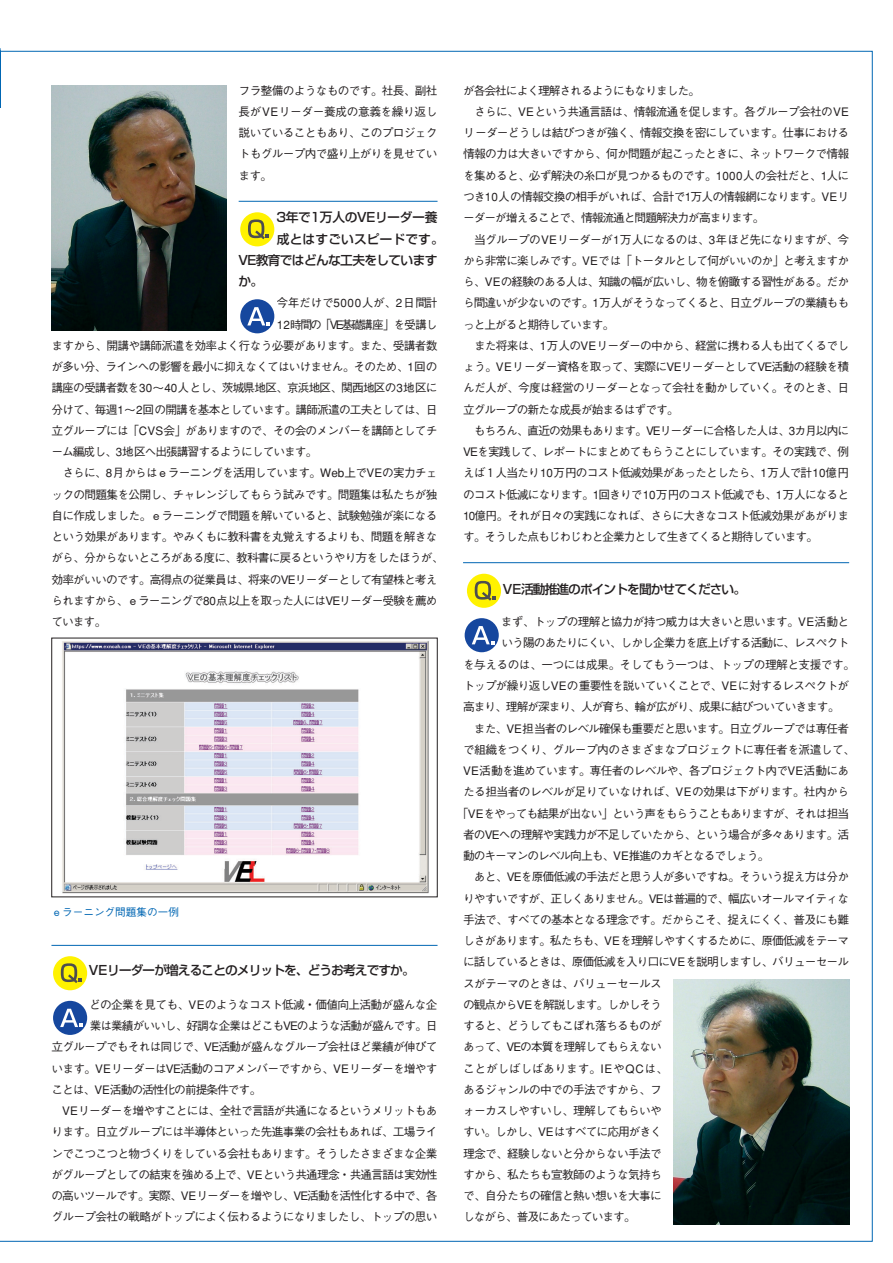
<style>
.page{position:relative;width:893px;height:1263px;background:#fff}
.page>*{position:absolute;margin:0;border:0;box-sizing:border-box;transform-origin:0 0}
.t1{font:500 12.75px "Shin Go";letter-spacing:-.075em;color:#231f20}
.t2{font:500 12.75px "Shin Go";letter-spacing:-.055em;color:#231f20}
.t3{font:500 12.75px "Shin Go";letter-spacing:-.025em;color:#231f20}
.t4{font:500 12.75px "Shin Go";letter-spacing:.01em;color:#231f20}
.t5{font:500 11.7px/21.3px "Gothic BBB";letter-spacing:-.065em;color:#231f20;text-align:justify}
.t6{font:500 11.7px "Gothic BBB";letter-spacing:-.085em;color:#231f20}
.t7{font:500 11.7px "Gothic BBB";letter-spacing:-.045em;color:#231f20}
.t8{font:500 11.7px "Gothic BBB";letter-spacing:-.02em;color:#231f20}
.t9{font:500 11.7px "Gothic BBB";letter-spacing:-.095em;color:#231f20}
.t10{font:500 11.7px "Gothic BBB";letter-spacing:-.03em;color:#231f20}
.t11{font:500 10.65px "Gothic BBB";color:#0066b3}
</style>
<div class="page">
<hr style="left:0;top:1px;width:1px;height:107px;background:#0066b3">
<svg style="left:0;top:1px;width:1px;height:49px"></svg>
<hr style="left:239px;top:201px;width:198px;height:1px;background:#0066b3">
<hr style="left:51px;top:945px;width:386px;height:1px;background:#0066b3">
<hr style="left:463px;top:562px;width:386px;height:1px;background:#0066b3">
<div style="left:464px;top:618px;width:34px;height:34px;background:#16479e;border-radius:50%"></div>
<svg style="left:472px;top:626px;width:22px;height:18px"></svg>
<div style="left:467px;top:574px;width:34px;height:34px;background:#fff200;border-radius:50%"></div>
<svg style="left:474px;top:581px;width:21px;height:20px"></svg>
<div style="left:53px;top:1001px;width:34px;height:34px;background:#16479e;border-radius:50%"></div>
<svg style="left:60px;top:1009px;width:22px;height:18px"></svg>
<div style="left:53px;top:956px;width:34px;height:34px;background:#fff200;border-radius:50%"></div>
<svg style="left:61px;top:963px;width:21px;height:20px"></svg>
<div style="left:240px;top:299px;width:34px;height:34px;background:#16479e;border-radius:50%"></div>
<svg style="left:247px;top:307px;width:23px;height:18px"></svg>
<div style="left:240px;top:212px;width:34px;height:34px;background:#fff200;border-radius:50%"></div>
<svg style="left:248px;top:219px;width:21px;height:20px"></svg>
<img style="left:51px;top:85px;width:176px;height:246px">
<img style="left:673px;top:979px;width:176px;height:246px">
<img style="left:62px;top:641px;width:367px;height:253px">
<p class="t5" style="left:239px;top:81px;width:200px">フラ整備のようなものです。社長、副社長がVEリーダー養成の意義を繰り返し説いていることもあり、このプロジェクトもグループ内で盛り上がりを見せています。</p>
<p class="t3" style="left:276px;top:213px;width:163px">3年で1万人のVEリーダー養</p>
<p class="t4" style="left:277px;top:234px;width:168px">成とはすごいスピードです。</p>
<p class="t2" style="left:239px;top:255px;width:200px">VE教育ではどんな工夫をしています</p>
<p class="t2" style="left:239px;top:276px;width:26px">か。</p>
<p class="t10" style="left:276px;top:299px;width:162px">今年だけで5000人が、2日間計</p>
<p class="t9" style="left:277px;top:320px;width:162px">12時間の「VE基礎講座」を受講し</p>
<p class="t5" style="left:51px;top:336px;width:387px">ますから、開講や講師派遣を効率よく行なう必要があります。また、受講者数</p>
<p class="t5" style="left:51px;top:358px;width:387px">が多い分、ラインへの影響を最小に抑えなくてはいけません。そのため、1回の</p>
<p class="t5" style="left:51px;top:379px;width:387px">講座の受講者数を30～40人とし、茨城県地区、京浜地区、関西地区の3地区に</p>
<p class="t5" style="left:51px;top:400px;width:387px">分けて、毎週1～2回の開講を基本としています。講師派遣の工夫としては、日</p>
<p class="t5" style="left:51px;top:421px;width:387px">立グループには「CVS会」がありますので、その会のメンバーを講師としてチ</p>
<p class="t6" style="left:51px;top:447px;width:267px">ーム編成し、3地区へ出張講習するようにしています。</p>
<p class="t5" style="left:62px;top:464px;width:376px">さらに、8月からはｅラーニングを活用しています。Web上でVEの実力チェ</p>
<p class="t5" style="left:51px;top:485px;width:387px">ックの問題集を公開し、チャレンジしてもらう試みです。問題集は私たちが独</p>
<p class="t5" style="left:51px;top:506px;width:387px">自に作成しました。ｅラーニングで問題を解いていると、試験勉強が楽になる</p>
<p class="t5" style="left:51px;top:528px;width:387px">という効果があります。やみくもに教科書を丸覚えするよりも、問題を解きな</p>
<p class="t5" style="left:51px;top:549px;width:393px">がら、分からないところがある度に、教科書に戻るというやり方をしたほうが、</p>
<p class="t5" style="left:51px;top:570px;width:387px">効率がいいのです。高得点の従業員は、将来のVEリーダーとして有望株と考え</p>
<p class="t5" style="left:51px;top:591px;width:387px">られますから、ｅラーニングで80点以上を取った人にはVEリーダー受験を薦め</p>
<p class="t5" style="left:51px;top:613px;width:56px">ています。</p>
<p class="t11" style="left:51px;top:908px;width:129px">ｅラーニング問題集の一例</p>
<p class="t1" style="left:89px;top:966px;width:327px">VEリーダーが増えることのメリットを、どうお考えですか。</p>
<p class="t5" style="left:89px;top:995px;width:350px">どの企業を見ても、VEのようなコスト低減・価値向上活動が盛んな企</p>
<p class="t5" style="left:90px;top:1017px;width:349px">業は業績がいいし、好調な企業はどこもVEのような活動が盛んです。日</p>
<p class="t5" style="left:51px;top:1038px;width:387px">立グループでもそれは同じで、VE活動が盛んなグループ会社ほど業績が伸びて</p>
<p class="t5" style="left:51px;top:1059px;width:387px">います。VEリーダーはVE活動のコアメンバーですから、VEリーダーを増やす</p>
<p class="t6" style="left:51px;top:1085px;width:211px">ことは、VE活動の活性化の前提条件です。</p>
<p class="t5" style="left:62px;top:1102px;width:377px">VEリーダーを増やすことには、全社で言語が共通になるというメリットもあ</p>
<p class="t5" style="left:51px;top:1123px;width:387px">ります。日立グループには半導体といった先進事業の会社もあれば、工場ライ</p>
<p class="t5" style="left:51px;top:1144px;width:387px">ンでこつこつと物づくりをしている会社もあります。そうしたさまざまな企業</p>
<p class="t5" style="left:51px;top:1166px;width:387px">がグループとしての結束を強める上で、VEという共通理念・共通言語は実効性</p>
<p class="t5" style="left:51px;top:1187px;width:387px">の高いツールです。実際、VEリーダーを増やし、VE活動を活性化する中で、各</p>
<p class="t5" style="left:51px;top:1208px;width:387px">グループ会社の戦略がトップによく伝わるようになりましたし、トップの思い</p>
<p class="t6" style="left:463px;top:86px;width:238px">が各会社によく理解されるようにもなりました。</p>
<p class="t5" style="left:474px;top:103px;width:376px">さらに、VEという共通言語は、情報流通を促します。各グループ会社のVE</p>
<p class="t5" style="left:463px;top:124px;width:387px">リーダーどうしは結びつきが強く、情報交換を密にしています。仕事における</p>
<p class="t5" style="left:463px;top:145px;width:387px">情報の力は大きいですから、何か問題が起こったときに、ネットワークで情報</p>
<p class="t5" style="left:463px;top:166px;width:387px">を集めると、必ず解決の糸口が見つかるものです。1000人の会社だと、1人に</p>
<p class="t5" style="left:463px;top:188px;width:387px">つき10人の情報交換の相手がいれば、合計で1万人の情報網になります。VEリ</p>
<p class="t6" style="left:463px;top:213px;width:303px">ーダーが増えることで、情報流通と問題解決力が高まります。</p>
<p class="t5" style="left:474px;top:230px;width:376px">当グループのVEリーダーが1万人になるのは、3年ほど先になりますが、今</p>
<p class="t5" style="left:463px;top:251px;width:387px">から非常に楽しみです。VEでは「トータルとして何がいいのか」と考えますか</p>
<p class="t5" style="left:463px;top:273px;width:387px">ら、VEの経験のある人は、知識の幅が広いし、物を俯瞰する習性がある。だか</p>
<p class="t5" style="left:463px;top:294px;width:387px">ら間違いが少ないのです。1万人がそうなってくると、日立グループの業績もも</p>
<p class="t6" style="left:463px;top:320px;width:153px">っと上がると期待しています。</p>
<p class="t5" style="left:474px;top:336px;width:376px">また将来は、1万人のVEリーダーの中から、経営に携わる人も出てくるでし</p>
<p class="t5" style="left:463px;top:358px;width:387px">ょう。VEリーダー資格を取って、実際にVEリーダーとしてVE活動の経験を積</p>
<p class="t5" style="left:463px;top:379px;width:387px">んだ人が、今度は経営のリーダーとなって会社を動かしていく。そのとき、日</p>
<p class="t6" style="left:463px;top:405px;width:217px">立グループの新たな成長が始まるはずです。</p>
<p class="t5" style="left:474px;top:421px;width:377px">もちろん、直近の効果もあります。VEリーダーに合格した人は、3カ月以内に</p>
<p class="t5" style="left:463px;top:443px;width:387px">VEを実践して、レポートにまとめてもらうことにしています。その実践で、例</p>
<p class="t5" style="left:463px;top:464px;width:387px">えば１人当たり10万円のコスト低減効果があったとしたら、1万人で計10億円</p>
<p class="t5" style="left:463px;top:485px;width:387px">のコスト低減になります。1回きりで10万円のコスト低減でも、1万人になると</p>
<p class="t5" style="left:463px;top:506px;width:387px">10億円。それが日々の実践になれば、さらに大きなコスト低減効果があがりま</p>
<p class="t6" style="left:463px;top:532px;width:356px">す。そうした点もじわじわと企業力として生きてくると期待しています。</p>
<p class="t1" style="left:502px;top:585px;width:245px">VE活動推進のポイントを聞かせてください。</p>
<p class="t5" style="left:500px;top:613px;width:350px">まず、トップの理解と協力が持つ威力は大きいと思います。VE活動と</p>
<p class="t5" style="left:501px;top:634px;width:349px">いう陽のあたりにくい、しかし企業力を底上げする活動に、レスペクト</p>
<p class="t7" style="left:463px;top:660px;width:393px">を与えるのは、一つには成果。そしてもう一つは、トップの理解と支援です。</p>
<p class="t5" style="left:463px;top:677px;width:387px">トップが繰り返しVEの重要性を説いていくことで、VEに対するレスペクトが</p>
<p class="t6" style="left:463px;top:702px;width:378px">高まり、理解が深まり、人が育ち、輪が広がり、成果に結びついていきます。</p>
<p class="t5" style="left:474px;top:719px;width:377px">また、VE担当者のレベル確保も重要だと思います。日立グループでは専任者</p>
<p class="t7" style="left:463px;top:745px;width:393px">で組織をつくり、グループ内のさまざまなプロジェクトに専任者を派遣して、</p>
<p class="t5" style="left:463px;top:762px;width:387px">VE活動を進めています。専任者のレベルや、各プロジェクト内でVE活動にあ</p>
<p class="t7" style="left:463px;top:787px;width:387px">たる担当者のレベルが足りていなければ、VEの効果は下がります。社内から</p>
<p class="t6" style="left:457px;top:809px;width:393px">「VEをやっても結果が出ない」という声をもらうこともありますが、それは担当</p>
<p class="t5" style="left:463px;top:825px;width:387px">者のVEへの理解や実践力が不足していたから、という場合が多々あります。活</p>
<p class="t6" style="left:463px;top:851px;width:307px">動のキーマンのレベル向上も、VE推進のカギとなるでしょう。</p>
<p class="t5" style="left:474px;top:868px;width:376px">あと、VEを原価低減の手法だと思う人が多いですね。そういう捉え方は分か</p>
<p class="t5" style="left:463px;top:889px;width:387px">りやすいですが、正しくありません。VEは普遍的で、幅広いオールマイティな</p>
<p class="t5" style="left:463px;top:910px;width:387px">手法で、すべての基本となる理念です。だからこそ、捉えにくく、普及にも難</p>
<p class="t5" style="left:463px;top:932px;width:387px">しさがあります。私たちも、VEを理解しやすくするために、原価低減をテーマ</p>
<p class="t5" style="left:463px;top:953px;width:387px">に話しているときは、原価低減を入り口にVEを説明しますし、バリューセール</p>
<p class="t5" style="left:463px;top:974px;width:200px">スがテーマのときは、バリューセールス</p>
<p class="t6" style="left:463px;top:1000px;width:200px">の観点からVEを解説します。しかしそう</p>
<p class="t5" style="left:463px;top:1017px;width:200px">すると、どうしてもこぼれ落ちるものが</p>
<p class="t5" style="left:463px;top:1038px;width:200px">あって、VEの本質を理解してもらえない</p>
<p class="t8" style="left:463px;top:1064px;width:206px">ことがしばしばあります。IEやQCは、</p>
<p class="t5" style="left:463px;top:1080px;width:200px">あるジャンルの中での手法ですから、フ</p>
<p class="t5" style="left:463px;top:1102px;width:200px">ォーカスしやすいし、理解してもらいや</p>
<p class="t6" style="left:463px;top:1128px;width:200px">すい。しかし、VEはすべてに応用がきく</p>
<p class="t5" style="left:463px;top:1144px;width:200px">理念で、経験しないと分からない手法で</p>
<p class="t5" style="left:463px;top:1166px;width:200px">すから、私たちも宣教師のような気持ち</p>
<p class="t5" style="left:463px;top:1187px;width:200px">で、自分たちの確信と熱い想いを大事に</p>
<p class="t6" style="left:463px;top:1213px;width:174px">しながら、普及にあたっています。</p>
</div>
